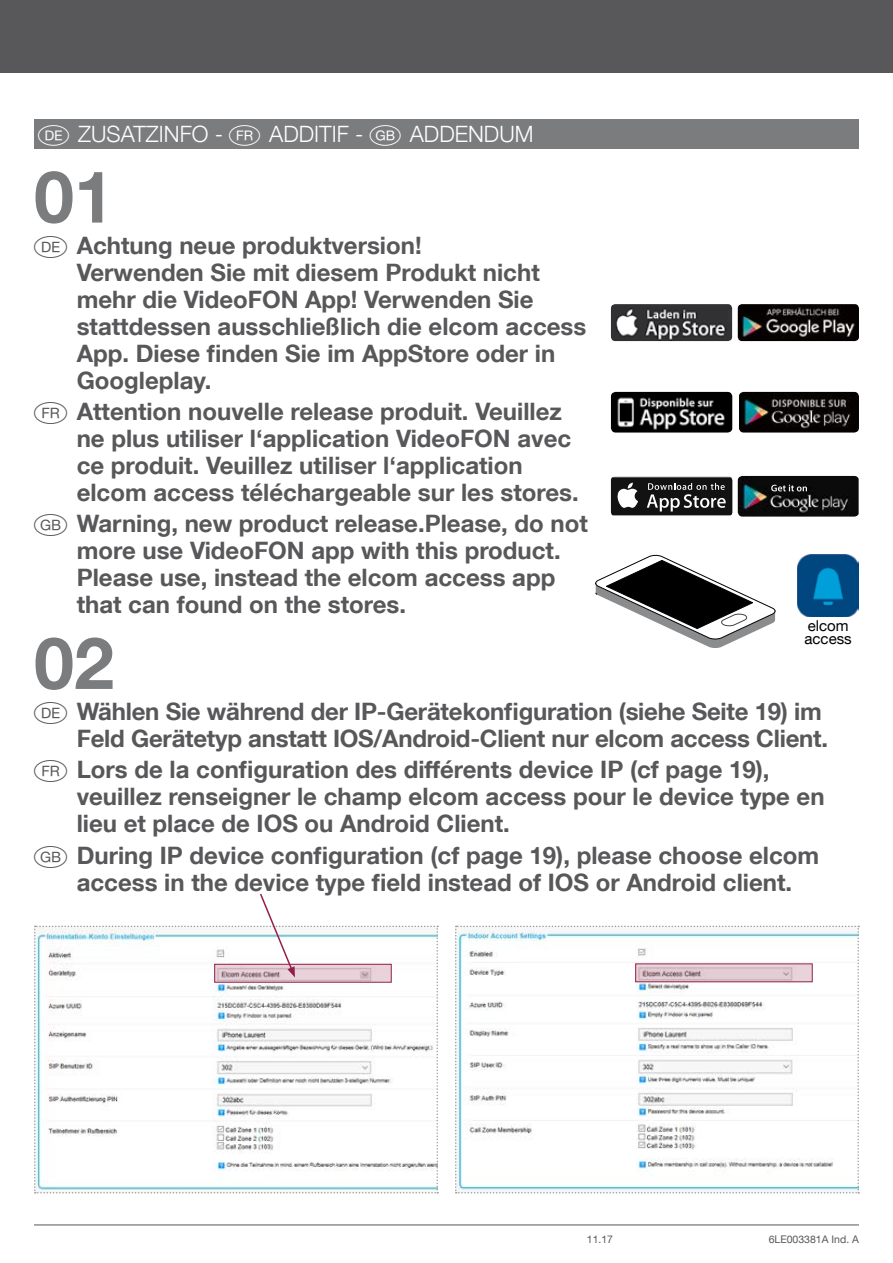
<style>
.page{position:relative;width:893px;height:1263px;background:#fff}
.page>*{position:absolute;margin:0;border:0;box-sizing:border-box;transform-origin:0 0}
.t1{font:700 72px "Helvetica Neue LT Com";color:#7b7c7e}
.t2{font:700 24px/27px "Helvetica Neue LT Com";color:#58585a}
.t3{font:300 22.5px "Helvetica Neue LT Com";color:#fff}
.t4{font:15px/12.8px "Helvetica Neue LT Com";color:#000}
.t5{font:10.5px "Helvetica Neue LT Com";color:#58585a}
.s1{font-family:"Hager Pays";font-weight:400}
</style>
<div class="page">
<svg style="left:455px;top:926px;width:404px;height:267px"></svg>
<svg style="left:637px;top:965px;width:174px;height:15px;fill:#e3cbd4"></svg>
<div style="left:635px;top:963px;width:178px;height:19px;border:1px solid #931f49"></div>
<div style="left:0;top:0;width:893px;height:72px;background:#58585a"></div>
<hr style="left:34px;top:1225px;width:825px;height:1px;background:#58585a">
<div style="left:34px;top:119px;width:825px;height:30px;background:#7b7c7e"></div>
<svg style="left:34px;top:893px;width:404px;height:300px"></svg>
<svg style="left:595px;top:555px;width:180px;height:93px"></svg>
<img style="left:797px;top:555px;width:62px;height:62px">
<img style="left:739px;top:392px;width:120px;height:40px">
<img style="left:611px;top:392px;width:121px;height:40px">
<img style="left:738px;top:304px;width:121px;height:37px">
<img style="left:611px;top:304px;width:121px;height:37px">
<img style="left:738px;top:476px;width:121px;height:41px">
<img style="left:771px;top:485px;width:36px;height:6px">
<svg style="left:611px;top:476px;width:121px;height:40px"></svg>
<p class="t3" style="left:38px;top:121px;width:497px"><span class="s1">E</span> ZUSATZINFO - <span class="s1">A</span> ADDITIF - <span class="s1">Z</span> ADDENDUM</p>
<h1 class="t1" style="left:34px;top:151px;width:82px">01</h1>
<p class="t2" style="left:77px;top:231px;width:511px;text-indent:-43px"><span class="s1">E</span> Achtung neue produktversion!<br>Verwenden Sie mit diesem Produkt nicht mehr die VideoFON App! Verwenden Sie stattdessen ausschließlich die elcom access App. Diese finden Sie im AppStore oder in Googleplay.</p>
<p class="t2" style="left:77px;top:397px;width:504px;text-indent:-43px"><span class="s1">A</span> Attention nouvelle release produit. Veuillez ne plus utiliser l‘application VideoFON avec ce produit. Veuillez utiliser l‘application elcom access téléchargeable sur les stores.</p>
<p class="t2" style="left:77px;top:510px;width:513px;text-indent:-43px"><span class="s1">Z</span> Warning, new product release.Please, do not more use VideoFON app with this product.<br>Please use, instead the elcom access app that can found on the stores.</p>
<h1 class="t1" style="left:34px;top:618px;width:82px">02</h1>
<p class="t2" style="left:34px;top:697px;width:796px;text-align:right"><span class="s1">E</span> Wählen Sie während der IP-Gerätekonfiguration (siehe Seite 19) im<br>Feld Gerätetyp anstatt IOS/Android-Client nur elcom access Client.</p>
<p class="t2" style="left:77px;top:756px;width:749px;text-indent:-43px"><span class="s1">A</span> Lors de la configuration des différents device IP (cf page 19), veuillez renseigner le champ elcom access pour le device type en lieu et place de IOS ou Android Client.</p>
<p class="t2" style="left:77px;top:841px;width:744px;text-indent:-43px"><span class="s1">Z</span> During IP device configuration (cf page 19), please choose elcom access in the device type field instead of IOS or Android client.</p>
<p class="t4" style="left:804px;top:619px;width:49px">elcom access</p>
<p class="t5" style="left:587px;top:1232px;width:28px">11.17</p>
<p class="t5" style="left:769px;top:1232px;width:92px">6LE003381A Ind. A</p>
</div>
